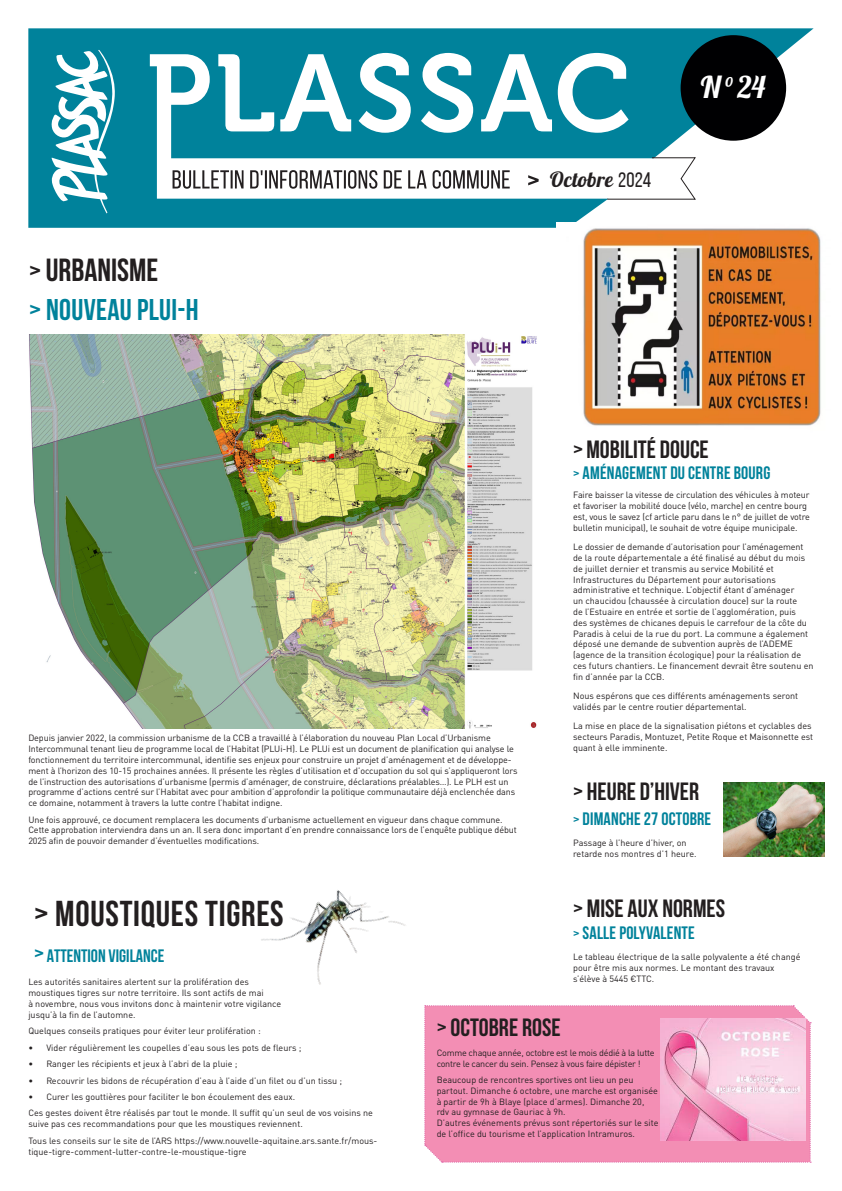
<style>
.page{position:relative;width:842px;height:1191px;background:#fff}
.page>*{position:absolute;margin:0;border:0;box-sizing:border-box;transform-origin:0 0}
._4-GRAND_TITRE{font:700 36px "Bebas Neue";letter-spacing:.02em;color:#231f20}
._5-PETIT_TITRE{font:700 32px "Bebas Neue";color:#231f20}
._6-CHAPO{font:700 30px "Bebas Neue";letter-spacing:.01em;color:#00829b}
.t1{font:30px "Lobster 1.4";color:#fff}
._5-PETIT_TITRE-2{font:700 25px "Bebas Neue";color:#231f20}
._4-GRAND_TITRE-2{font:700 25px "Bebas Neue";color:#231f20}
.t2{font:20.9px "Lobster 1.4";letter-spacing:.01em;color:#231f20}
._5-PETIT_TITRE-3{font:700 18px "Bebas Neue";letter-spacing:.01em;color:#00829b}
._6-CHAPO-2{font:700 18px "Bebas Neue";letter-spacing:.01em;color:#00829b}
._8-TEXTE_COURANT{font:9px/10.8px "DINOT";letter-spacing:-.01em;color:#231f20}
._5-PETIT_TITRE-4{font:9px/10.8px "DINOT";color:#231f20}
._4-GRAND_TITRE-3{font:9px/10.8px "DINOT";color:#231f20}
.s1{font-size:30px}
.s2{font-family:"Bebas Neue"}
.s3{font-size:16px}
.s4{font-size:25px}
</style>
<div class="page">
<svg style="left:28px;top:28px;width:786px;height:200px;fill:#00829b"></svg>
<svg style="left:606px;top:156px;width:91px;height:44px"></svg>
<svg style="left:173px;top:170px;width:366px;height:19px"></svg>
<svg style="left:50px;top:50px;width:67px;height:164px"></svg>
<div style="left:681px;top:35px;width:105px;height:106px;background:#000002;border-radius:50%"></div>
<div style="left:424px;top:1005px;width:387px;height:157px;background:#f38eb4"></div>
<img style="left:660px;top:1019px;width:145px;height:121px">
<img style="left:261px;top:890px;width:145px;height:95px">
<img style="left:29px;top:334px;width:508px;height:394px">
<img style="left:723px;top:782px;width:101px;height:74px">
<img style="left:556px;top:222px;width:265px;height:204px">
<p class="_5-PETIT_TITRE" style="left:29px;top:253px;width:131px"><span class="s1">&gt;</span> URBANISME</p>
<p class="_6-CHAPO" style="left:29px;top:293px;width:171px">&gt; NOUVEAU PLUI-H</p>
<p class="t2" style="left:550px;top:166px;width:103px">Octobre <span class="s2">2024</span></p>
<p class="t1" style="left:701px;top:68px;width:66px">N°24</p>
<p class="_8-TEXTE_COURANT" style="left:28px;top:732px;width:491px">Depuis janvier 2022, la commission urbanisme de la CCB a travaillé à l’élaboration du nouveau Plan Local d’Urbanisme Intercommunal tenant lieu de programme local de l’Habitat (PLUi-H). Le PLUi est un document de planification qui analyse le fonctionnement du territoire intercommunal, identifie ses enjeux pour construire un projet d’aménagement et de développe&shy;ment à l’horizon des 10-15 prochaines années. Il présente les règles d’utilisation et d’occupation du sol qui s’appliqueront lors de l’instruction des autorisations d’urbanisme (permis d’aménager, de construire, déclarations préalables…). Le PLH est un programme d’actions centré sur l’Habitat avec pour ambition d’approfondir la politique communautaire déjà enclenchée dans ce domaine, notamment à travers la lutte contre l’habitat indigne.</p>
<p class="_8-TEXTE_COURANT" style="left:28px;top:814px;width:490px">Une fois approuvé, ce document remplacera les documents d’urbanisme actuellement en vigueur dans chaque commune.<br>Cette approbation interviendra dans un an. Il sera donc important d’en prendre connaissance lors de l’enquête publique début<br>2025 afin de pouvoir demander d’éventuelles modifications.</p>
<p class="_5-PETIT_TITRE-2" style="left:573px;top:435px;width:137px">&gt; MOBILITÉ DOUCE</p>
<p class="_5-PETIT_TITRE-3" style="left:573px;top:463px;width:199px"><span class="s3">&gt;</span> AMÉNAGEMENT DU CENTRE BOURG</p>
<p class="_5-PETIT_TITRE-4" style="left:573px;top:489px;width:238px">Faire baisser la vitesse de circulation des véhicules à moteur et favoriser la mobilité douce (vélo, marche) en centre bourg est, vous le savez (cf article paru dans le n° de juillet de votre bulletin municipal), le souhait de votre équipe municipale.</p>
<p class="_5-PETIT_TITRE-4" style="left:573px;top:541px;width:242px">Le dossier de demande d’autorisation pour l’aménagement de la route départementale a été finalisé au début du mois de juillet dernier et transmis au service Mobilité et Infrastructures du Département pour autorisations administrative et technique. L’objectif étant d’aménager<br>un chaucidou (chaussée à circulation douce) sur la route<br>de l’Estuaire en entrée et sortie de l’agglomération, puis<br>des systèmes de chicanes depuis le carrefour de la côte du Paradis à celui de la rue du port. La commune a également déposé une demande de subvention auprès de l’ADEME (agence de la transition écologique) pour la réalisation de ces futurs chantiers. Le financement devrait être soutenu en fin d’année par la CCB.</p>
<p class="_5-PETIT_TITRE-4" style="left:573px;top:690px;width:227px">Nous espérons que ces différents aménagements seront validés par le centre routier départemental.</p>
<p class="_5-PETIT_TITRE-4" style="left:573px;top:720px;width:242px">La mise en place de la signalisation piétons et cyclables des secteurs Paradis, Montuzet, Petite Roque et Maisonnette est quant à elle imminente.</p>
<p class="_5-PETIT_TITRE-2" style="left:573px;top:778px;width:128px">&gt; HEURE D’HIVER</p>
<p class="_6-CHAPO-2" style="left:573px;top:808px;width:140px"><span class="s3">&gt;</span> DIMANCHE 27 OCTOBRE</p>
<p class="_4-GRAND_TITRE-3" style="left:573px;top:837px;width:125px">Passage à l’heure d’hiver, on retarde nos montres d’1 heure.</p>
<p class="_4-GRAND_TITRE" style="left:34px;top:893px;width:251px">&gt; MOUSTIQUES TIGRES</p>
<p class="_5-PETIT_TITRE-3" style="left:34px;top:945px;width:132px"><span class="s4">&gt;</span> ATTENTION VIGILANCE</p>
<p class="_8-TEXTE_COURANT" style="left:28px;top:976px;width:254px">Les autorités sanitaires alertent sur la prolifération des moustiques tigres sur notre territoire. Ils sont actifs de mai<br>à novembre, nous vous invitons donc à maintenir votre vigilance jusqu’à la fin de l’automne.</p>
<p class="_8-TEXTE_COURANT" style="left:28px;top:1025px;width:234px">Quelques conseils pratiques pour éviter leur prolifération :</p>
<p class="_8-TEXTE_COURANT" style="left:28px;top:1041px;width:275px">• Vider régulièrement les coupelles d’eau sous les pots de fleurs ;</p>
<p class="_8-TEXTE_COURANT" style="left:28px;top:1058px;width:211px">• Ranger les récipients et jeux à l’abri de la pluie ;</p>
<p class="_8-TEXTE_COURANT" style="left:28px;top:1074px;width:315px">• Recouvrir les bidons de récupération d’eau à l’aide d’un filet ou d’un tissu ;</p>
<p class="_8-TEXTE_COURANT" style="left:28px;top:1091px;width:268px">• Curer les gouttières pour faciliter le bon écoulement des eaux.</p>
<p class="_8-TEXTE_COURANT" style="left:28px;top:1107px;width:346px">Ces gestes doivent être réalisés par tout le monde. Il suffit qu’un seul de vos voisins ne suive pas ces recommandations pour que les moustiques reviennent.</p>
<p class="_8-TEXTE_COURANT" style="left:28px;top:1135px;width:351px">Tous les conseils sur le site de l’ARS https://www.nouvelle-aquitaine.ars.sante.fr/mous&shy;tique-tigre-comment-lutter-contre-le-moustique-tigre</p>
<p class="_4-GRAND_TITRE-2" style="left:573px;top:894px;width:153px">&gt; MISE AUX NORMES</p>
<p class="_6-CHAPO-2" style="left:573px;top:922px;width:123px"><span class="s3">&gt;</span> SALLE POLYVALENTE</p>
<p class="_4-GRAND_TITRE-3" style="left:573px;top:951px;width:229px">Le tableau électrique de la salle polyvalente a été changé pour être mis aux normes. Le montant des travaux s’élève à 5445 €TTC.</p>
<p class="_5-PETIT_TITRE-2" style="left:437px;top:1014px;width:125px">&gt; OCTOBRE ROSE</p>
<p class="_8-TEXTE_COURANT" style="left:437px;top:1046px;width:219px">Comme chaque année, octobre est le mois dédié à la lutte contre le cancer du sein. Pensez à vous faire dépister !</p>
<p class="_8-TEXTE_COURANT" style="left:437px;top:1074px;width:223px">Beaucoup de rencontres sportives ont lieu un peu partout. Dimanche 6 octobre, une marche est organisée à partir de 9h à Blaye (place d’armes). Dimanche 20, rdv au gymnase de Gauriac à 9h.<br>D’autres événements prévus sont répertoriés sur le site de l’office du tourisme et l’application Intramuros.</p>
</div>
